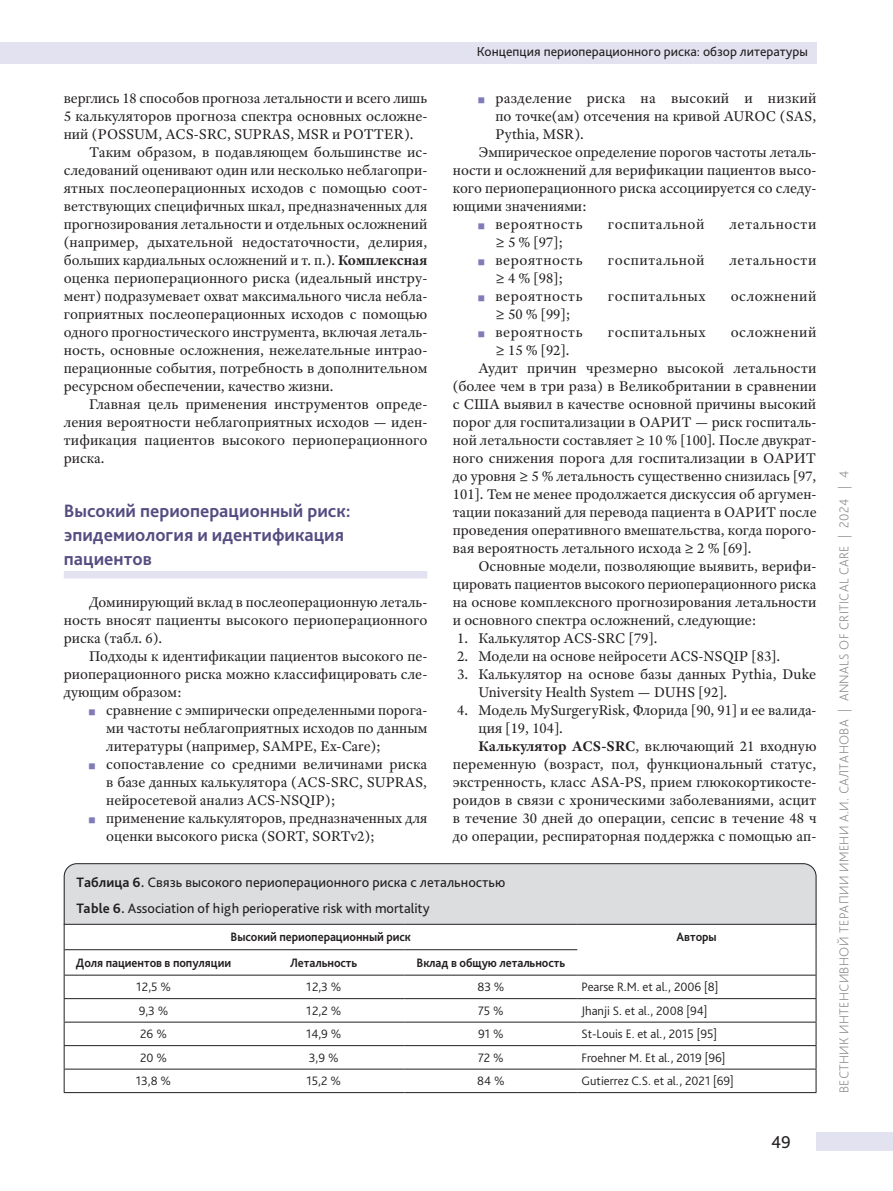
<style>
.page{position:relative;width:893px;height:1191px;background:#fff}
.page>*{position:absolute;margin:0;border:0;box-sizing:border-box;transform-origin:0 0}
.t1{font:700 18.75px/24px "Bliss Pro";color:#544d81}
.t2{font:18px "Bliss Pro";color:#231f20}
.t3{font:15px/18px "Adobe Text Pro";color:#231f20;text-align:justify}
.t4{font:15px/18px "Adobe Text Pro";letter-spacing:.035em;color:#231f20}
.t5{font:15px "Adobe Text Pro";letter-spacing:.02em;color:#231f20}
.t6{font:15px/18px "Adobe Text Pro";letter-spacing:.04em;color:#231f20}
.t7{font:14.25px/26.5px "Bliss Pro";color:#231f20}
.t8{font:200 13.5px "Bliss Pro";letter-spacing:.025em;color:#808285}
.t9{font:13.5px "Bliss Pro";color:#231f20}
.t10{font:300 12.75px "Bliss Pro";color:#231f20}
.t11{font:700 12.75px "Bliss Pro";letter-spacing:-.005em;color:#231f20;scale:.95 1}
.s1{font-weight:700}
.s2{font-style:italic}
</style>
<div class="page">
<div style="left:816px;top:1132px;width:77px;height:18px;background:#e3e2f1"></div>
<div style="left:0;top:42px;width:816px;height:22px;background:#e3e2f1"></div>
<div style="left:64px;top:571px;width:363px;height:7px;background:#e3e2f1"></div>
<div style="left:63px;top:863px;width:754px;height:62px;background:#dcdddf"></div>
<svg style="left:64px;top:924px;width:753px;height:168px"></svg>
<hr style="left:64px;top:1092px;width:179px;height:1px;background:#231f20">
<hr style="left:243px;top:1092px;width:162px;height:1px;background:#231f20">
<hr style="left:405px;top:1092px;width:172px;height:1px;background:#231f20">
<hr style="left:577px;top:1092px;width:239px;height:1px;background:#231f20">
<p class="t9" style="left:477px;top:43px;width:333px">Концепция периоперационного риска: обзор литературы</p>
<p class="t3" style="left:64px;top:89px;width:365px">верглись 18 способов прогноза летальности и всего лишь</p>
<p class="t3" style="left:64px;top:107px;width:365px">5 калькуляторов прогноза спектра основных осложне-</p>
<p class="t3" style="left:64px;top:125px;width:351px">ний (POSSUM, ACS-SRC, SUPRAS, MSR и POTTER).</p>
<p class="t3" style="left:89px;top:143px;width:340px">Таким образом, в подавляющем большинстве ис-</p>
<p class="t3" style="left:64px;top:161px;width:365px">следований оценивают один или несколько неблагопри-</p>
<p class="t3" style="left:64px;top:179px;width:365px">ятных послеоперационных исходов с помощью соот-</p>
<p class="t3" style="left:64px;top:197px;width:365px">ветствующих специфичных шкал, предназначенных для</p>
<p class="t3" style="left:64px;top:215px;width:365px">прогнозирования летальности и отдельных осложнений</p>
<p class="t3" style="left:64px;top:233px;width:365px">(например, дыхательной недостаточности, делирия,</p>
<p class="t3" style="left:64px;top:251px;width:365px">больших кардиальных осложнений и т. п.). <span class="s1">Комплексная</span></p>
<p class="t3" style="left:64px;top:269px;width:365px">оценка периоперационного риска (идеальный инстру-</p>
<p class="t3" style="left:64px;top:287px;width:365px">мент) подразумевает охват максимального числа небла-</p>
<p class="t3" style="left:64px;top:305px;width:365px">гоприятных послеоперационных исходов с помощью</p>
<p class="t3" style="left:64px;top:323px;width:365px">одного прогностического инструмента, включая леталь-</p>
<p class="t3" style="left:64px;top:341px;width:365px">ность, основные осложнения, нежелательные интрао-</p>
<p class="t3" style="left:64px;top:359px;width:365px">перационные события, потребность в дополнительном</p>
<p class="t3" style="left:64px;top:377px;width:271px">ресурсном обеспечении, качество жизни.</p>
<p class="t3" style="left:89px;top:395px;width:340px">Главная цель применения инструментов опреде-</p>
<p class="t3" style="left:64px;top:413px;width:365px">ления вероятности неблагоприятных исходов — иден-</p>
<p class="t3" style="left:64px;top:431px;width:365px">тификация пациентов высокого периоперационного</p>
<p class="t3" style="left:64px;top:449px;width:42px">риска.</p>
<p class="t1" style="left:64px;top:498px;width:288px">Высокий периоперационный риск: эпидемиология и идентификация пациентов</p>
<p class="t3" style="left:64px;top:593px;width:365px;text-indent:26px">Доминирующий вклад в послеоперационную леталь&shy;ность вносят пациенты высокого периоперационного риска (табл. 6).</p>
<p class="t3" style="left:64px;top:647px;width:365px;text-indent:26px">Подходы к идентификации пациентов высокого пе&shy;риоперационного риска можно классифицировать сле&shy;дующим образом:</p>
<p class="t3" style="left:106px;top:701px;width:323px;text-align:left">сравнение с эмпирически определенными порога&shy;ми частоты неблагоприятных исходов по данным литературы (например, SAMPE, Ex-Care); сопоставление со средними величинами риска в базе данных калькулятора (ACS-SRC, SUPRAS, нейросетевой анализ ACS-NSQIP);<br>применение калькуляторов, предназначенных для оценки высокого риска (SORT, SORTv2);</p>
<p class="t5" style="left:495px;top:89px;width:323px">разделение риска на высокий и низкий</p>
<p class="t3" style="left:495px;top:107px;width:323px">по точке(ам) отсечения на кривой AUROC (SAS,</p>
<p class="t3" style="left:495px;top:125px;width:90px">Pythia, MSR).</p>
<p class="t3" style="left:478px;top:143px;width:340px">Эмпирическое определение порогов частоты леталь-</p>
<p class="t3" style="left:453px;top:161px;width:365px">ности и осложнений для верификации пациентов высо-</p>
<p class="t3" style="left:453px;top:179px;width:365px">кого периоперационного риска ассоциируется со следу-</p>
<p class="t3" style="left:453px;top:197px;width:136px">ющими значениями:</p>
<p class="t6" style="left:495px;top:215px;width:89px">вероятность</p>
<p class="t4" style="left:608px;top:215px;width:98px">госпитальной</p>
<p class="t4" style="left:730px;top:215px;width:88px">летальности</p>
<p class="t6" style="left:495px;top:233px;width:89px">≥ 5 % [97]; вероятность</p>
<p class="t4" style="left:608px;top:251px;width:98px">госпитальной</p>
<p class="t4" style="left:730px;top:251px;width:88px">летальности</p>
<p class="t4" style="left:495px;top:269px;width:89px">≥ 4 % [98]; вероятность</p>
<p class="t4" style="left:608px;top:287px;width:99px">госпитальных</p>
<p class="t4" style="left:731px;top:287px;width:87px">осложнений</p>
<p class="t4" style="left:495px;top:305px;width:89px">≥ 50 % [99]; вероятность</p>
<p class="t4" style="left:608px;top:323px;width:99px">госпитальных</p>
<p class="t4" style="left:731px;top:323px;width:87px">осложнений</p>
<p class="t3" style="left:495px;top:341px;width:76px">≥ 15 % [92].</p>
<p class="t3" style="left:478px;top:359px;width:340px">Аудит причин чрезмерно высокой летальности</p>
<p class="t3" style="left:453px;top:377px;width:365px">(более чем в три раза) в Великобритании в сравнении</p>
<p class="t3" style="left:453px;top:395px;width:365px">с США выявил в качестве основной причины высокий</p>
<p class="t3" style="left:453px;top:413px;width:365px">порог для госпитализации в ОАРИТ — риск госпиталь-</p>
<p class="t3" style="left:453px;top:431px;width:365px">ной летальности составляет ≥ 10 % [100]<span class="s2">.</span> После двукрат-</p>
<p class="t3" style="left:453px;top:449px;width:365px">ного снижения порога для госпитализации в ОАРИТ</p>
<p class="t3" style="left:453px;top:467px;width:365px">до уровня ≥ 5 % летальность существенно снизилась [97,</p>
<p class="t3" style="left:453px;top:485px;width:365px">101]. Тем не менее продолжается дискуссия об аргумен-</p>
<p class="t3" style="left:453px;top:503px;width:365px">тации показаний для перевода пациента в ОАРИТ после</p>
<p class="t3" style="left:453px;top:521px;width:365px">проведения оперативного вмешательства, когда порого-</p>
<p class="t3" style="left:453px;top:539px;width:300px">вая вероятность летального исхода ≥ 2 % [69].</p>
<p class="t3" style="left:478px;top:557px;width:339px">Основные модели, позволяющие выявить, верифи-</p>
<p class="t3" style="left:453px;top:575px;width:365px">цировать пациентов высокого периоперационного риска</p>
<p class="t3" style="left:453px;top:593px;width:365px">на основе комплексного прогнозирования летальности</p>
<p class="t3" style="left:453px;top:611px;width:305px">и основного спектра осложнений, следующие:</p>
<p class="t3" style="left:457px;top:629px;width:202px">1. Калькулятор ACS-SRC [79].</p>
<p class="t3" style="left:457px;top:647px;width:325px">2. Модели на основе нейросети ACS-NSQIP [83].</p>
<p class="t3" style="left:478px;top:665px;width:339px;text-indent:-21px">3. Калькулятор на основе базы данных Pythia, Duke<br>University Health System — DUHS [92].</p>
<p class="t3" style="left:457px;top:701px;width:361px">4. Модель MySurgeryRisk, Флорида [90, 91] и ее валида-</p>
<p class="t3" style="left:478px;top:719px;width:86px">ция [19, 104].</p>
<p class="t3" style="left:478px;top:737px;width:340px"><span class="s1">Калькулятор ACS-SRC</span>, включающий 21 входную</p>
<p class="t3" style="left:453px;top:755px;width:365px">переменную (возраст, пол, функциональный статус,</p>
<p class="t3" style="left:453px;top:773px;width:365px">экстренность, класс ASA-PS, прием глюкокортикосте-</p>
<p class="t3" style="left:453px;top:791px;width:365px">роидов в связи с хроническими заболеваниями, асцит</p>
<p class="t3" style="left:453px;top:809px;width:365px">в течение 30 дней до операции, сепсис в течение 48 ч</p>
<p class="t3" style="left:453px;top:827px;width:365px">до операции, респираторная поддержка с помощью ап-</p>
<p class="t7" style="left:77px;top:868px;width:430px"><span class="s1">Таблица 6.</span> Связь высокого периоперационного риска с летальностью<br><span class="s1">Table 6.</span> Association of high perioperative risk with mortality</p>
<p class="t11" style="left:231px;top:929px;width:191px">Высокий периоперационный риск</p>
<p class="t11" style="left:677px;top:929px;width:44px">Авторы</p>
<p class="t11" style="left:76px;top:954px;width:165px">Доля пациентов в популяции</p>
<p class="t11" style="left:290px;top:954px;width:72px">Летальность</p>
<p class="t11" style="left:416px;top:954px;width:158px">Вклад в общую летальность</p>
<p class="t10" style="left:136px;top:979px;width:37px">12,5 %</p>
<p class="t10" style="left:306px;top:979px;width:37px">12,3 %</p>
<p class="t10" style="left:477px;top:979px;width:29px">83 %</p>
<p class="t10" style="left:582px;top:979px;width:138px">Pearse R.M. еt al., 2006 [8]</p>
<p class="t10" style="left:139px;top:1002px;width:31px">9,3 %</p>
<p class="t10" style="left:306px;top:1002px;width:36px">12,2 %</p>
<p class="t10" style="left:478px;top:1002px;width:27px">75 %</p>
<p class="t10" style="left:582px;top:1002px;width:127px">Jhanji S. et al., 2008 [94]</p>
<p class="t10" style="left:140px;top:1026px;width:28px">26 %</p>
<p class="t10" style="left:306px;top:1026px;width:37px">14,9 %</p>
<p class="t10" style="left:478px;top:1026px;width:27px">91 %</p>
<p class="t10" style="left:582px;top:1026px;width:137px">St-Louis E. et al., 2015 [95]</p>
<p class="t10" style="left:140px;top:1049px;width:28px">20 %</p>
<p class="t10" style="left:309px;top:1049px;width:31px">3,9 %</p>
<p class="t10" style="left:478px;top:1049px;width:27px">72 %</p>
<p class="t10" style="left:582px;top:1049px;width:145px">Froehner M. Et al., 2019 [96]</p>
<p class="t10" style="left:136px;top:1073px;width:37px">13,8 %</p>
<p class="t10" style="left:307px;top:1073px;width:36px">15,2 %</p>
<p class="t10" style="left:477px;top:1073px;width:29px">84 %</p>
<p class="t10" style="left:582px;top:1073px;width:154px">Gutierrez C.S. et al., 2021 [69]</p>
<p class="t2" style="left:771px;top:1131px;width:21px">49</p>
<p class="t8" style="left:836px;top:1093px;width:624px;rotate:-90deg">ВЕСТНИК ИНТЕНСИВНОЙ ТЕРАПИИ ИМЕНИ А.И. САЛТАНОВА | ANNALS OF CRITICAL CARE | 2024 | 4</p>
</div>
